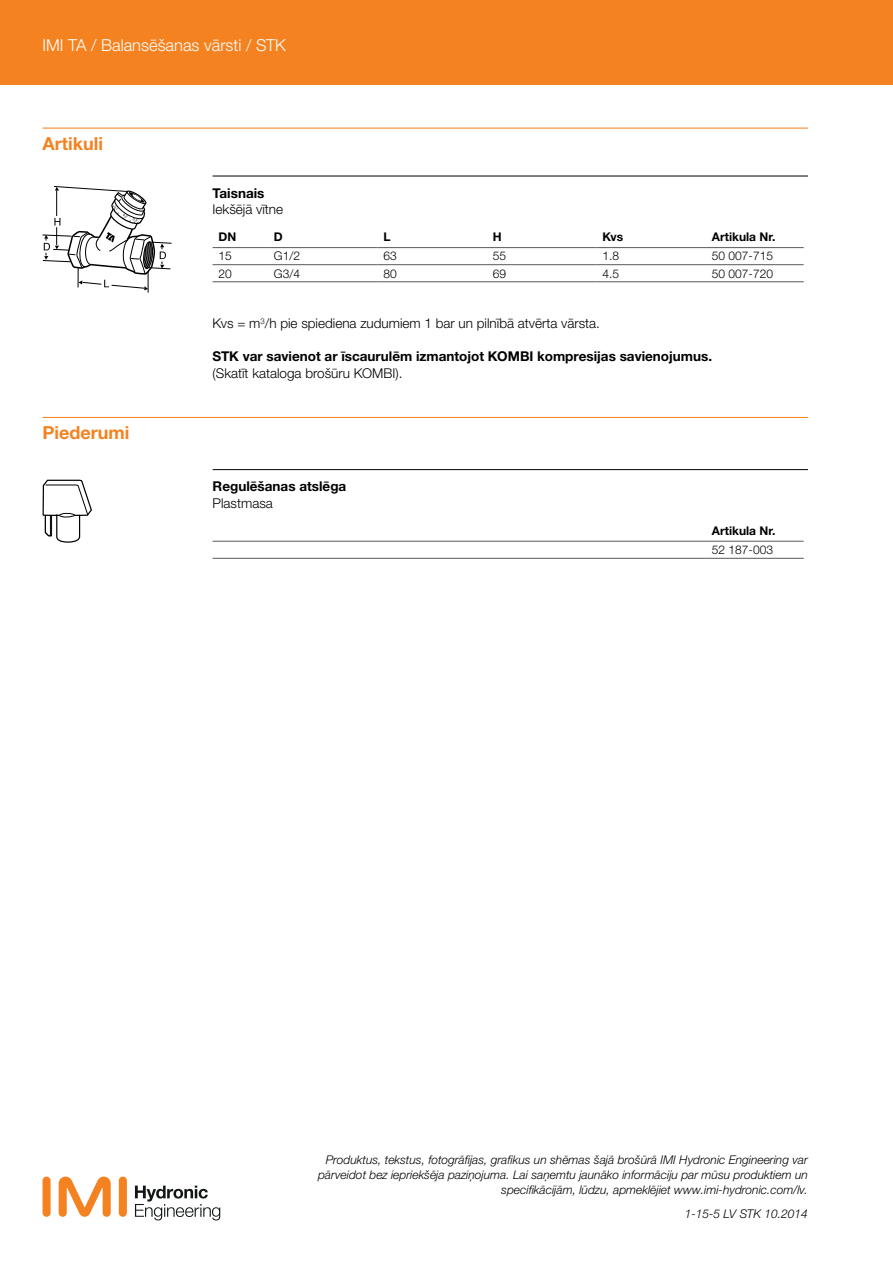
<style>
.page{position:relative;width:893px;height:1263px;background:#fff}
.page>*{position:absolute;margin:0;border:0;box-sizing:border-box;transform-origin:0 0}
.t1{font:700 18px "Helvetica Neue LTW1 G";color:#f58220}
.t2{font:300 16.5px "Helvetica Neue LTW1 G";color:#fff}
.t3{font:300 13.5px "Helvetica Neue LTW1 G";color:#000}
.t4{font:700 13.5px "Helvetica Neue LTW1 G";color:#000}
.t5{font:italic 300 12px/15px "Helvetica Neue LTW1 G";color:#000;text-align:right}
.t6{font:300 12px "Helvetica Neue LTW1 G";color:#000}
.t7{font:700 12px "Helvetica Neue LTW1 G";color:#000}
</style>
<div class="page">
<div style="left:119px;top:1176px;width:8px;height:41px;background:#f58220;border-radius:4px"></div>
<div style="left:43px;top:1176px;width:8px;height:41px;background:#f58220;border-radius:4px"></div>
<svg style="left:59px;top:1176px;width:52px;height:41px"></svg>
<svg style="left:135px;top:1185px;width:85px;height:35px"></svg>
<div style="left:0;top:0;width:893px;height:85px;background:#f58220"></div>
<hr style="left:43px;top:128px;width:765px;height:1px;background:#f58220">
<hr style="left:213px;top:176px;width:595px;height:1px;background:#000">
<hr style="left:43px;top:417px;width:765px;height:1px;background:#f58220">
<hr style="left:213px;top:469px;width:595px;height:1px;background:#000">
<hr style="left:213px;top:247px;width:55px;height:1px;background:#58595b">
<hr style="left:268px;top:247px;width:109px;height:1px;background:#58595b">
<hr style="left:377px;top:247px;width:110px;height:1px;background:#58595b">
<hr style="left:487px;top:247px;width:109px;height:1px;background:#58595b">
<hr style="left:596px;top:247px;width:110px;height:1px;background:#58595b">
<hr style="left:706px;top:247px;width:98px;height:1px;background:#58595b">
<hr style="left:213px;top:264px;width:55px;height:1px;background:#58595b">
<hr style="left:213px;top:281px;width:55px;height:1px;background:#58595b">
<hr style="left:268px;top:264px;width:109px;height:1px;background:#58595b">
<hr style="left:268px;top:281px;width:109px;height:1px;background:#58595b">
<hr style="left:377px;top:264px;width:110px;height:1px;background:#58595b">
<hr style="left:377px;top:281px;width:110px;height:1px;background:#58595b">
<hr style="left:487px;top:264px;width:109px;height:1px;background:#58595b">
<hr style="left:487px;top:281px;width:109px;height:1px;background:#58595b">
<hr style="left:596px;top:264px;width:110px;height:1px;background:#58595b">
<hr style="left:596px;top:281px;width:110px;height:1px;background:#58595b">
<hr style="left:706px;top:264px;width:98px;height:1px;background:#58595b">
<hr style="left:706px;top:281px;width:98px;height:1px;background:#58595b">
<hr style="left:213px;top:541px;width:493px;height:1px;background:#58595b">
<hr style="left:213px;top:558px;width:493px;height:1px;background:#58595b">
<hr style="left:706px;top:541px;width:98px;height:1px;background:#58595b">
<hr style="left:706px;top:558px;width:98px;height:1px;background:#58595b">
<svg style="left:43px;top:186px;width:129px;height:107px"></svg>
<svg style="left:43px;top:480px;width:49px;height:63px"></svg>
<h2 class="t2" style="left:43px;top:35px;width:245px">IMI TA / Balansēšanas vārsti / STK</h2>
<h1 class="t1" style="left:43px;top:132px;width:62px">Artikuli</h1>
<h1 class="t1" style="left:43px;top:422px;width:88px">Piederumi</h1>
<p class="t4" style="left:213px;top:184px;width:53px">Taisnais</p>
<p class="t3" style="left:213px;top:201px;width:72px">Iekšējā vītne</p>
<p class="t7" style="left:219px;top:230px;width:19px">DN</p>
<p class="t7" style="left:274px;top:230px;width:10px">D</p>
<p class="t7" style="left:383px;top:230px;width:9px">L</p>
<p class="t7" style="left:493px;top:230px;width:10px">H</p>
<p class="t7" style="left:602px;top:230px;width:22px">Kvs</p>
<p class="t7" style="left:712px;top:230px;width:65px">Artikula Nr.</p>
<p class="t6" style="left:219px;top:249px;width:15px">15</p>
<p class="t6" style="left:274px;top:249px;width:28px">G1/2</p>
<p class="t6" style="left:383px;top:249px;width:15px">63</p>
<p class="t6" style="left:493px;top:249px;width:15px">55</p>
<p class="t6" style="left:602px;top:249px;width:18px">1.8</p>
<p class="t6" style="left:712px;top:249px;width:63px">50 007-715</p>
<p class="t6" style="left:219px;top:266px;width:15px">20</p>
<p class="t6" style="left:274px;top:266px;width:28px">G3/4</p>
<p class="t6" style="left:383px;top:266px;width:15px">80</p>
<p class="t6" style="left:493px;top:266px;width:15px">69</p>
<p class="t6" style="left:602px;top:266px;width:18px">4.5</p>
<p class="t6" style="left:712px;top:266px;width:63px">50 007-720</p>
<p class="t3" style="left:213px;top:315px;width:389px">Kvs = m<sup>3</sup>/h pie spiediena zudumiem 1 bar un pilnībā atvērta vārsta.</p>
<p class="t4" style="left:213px;top:348px;width:501px">STK var savienot ar īscaurulēm izmantojot KOMBI kompresijas savienojumus.</p>
<p class="t3" style="left:213px;top:365px;width:191px">(Skatīt kataloga brošūru KOMBI).</p>
<p class="t4" style="left:213px;top:478px;width:135px">Regulēšanas atslēga</p>
<p class="t3" style="left:213px;top:495px;width:62px">Plastmasa</p>
<p class="t7" style="left:712px;top:523px;width:65px">Artikula Nr.</p>
<p class="t6" style="left:712px;top:542px;width:63px">52 187-003</p>
<p class="t5" style="left:318px;top:1152px;width:491px">Produktus, tekstus, fotogrāfijas, grafikus un shēmas šajā brošūrā IMI Hydronic Engineering var pārveidot bez iepriekšēja paziņojuma. Lai saņemtu jaunāko informāciju par mūsu produktiem un specifikācijām, lūdzu, apmeklējiet www.imi-hydronic.com/lv.</p>
<p class="t5" style="left:685px;top:1206px;width:125px">1-15-5 LV STK 10.2014</p>
</div>
